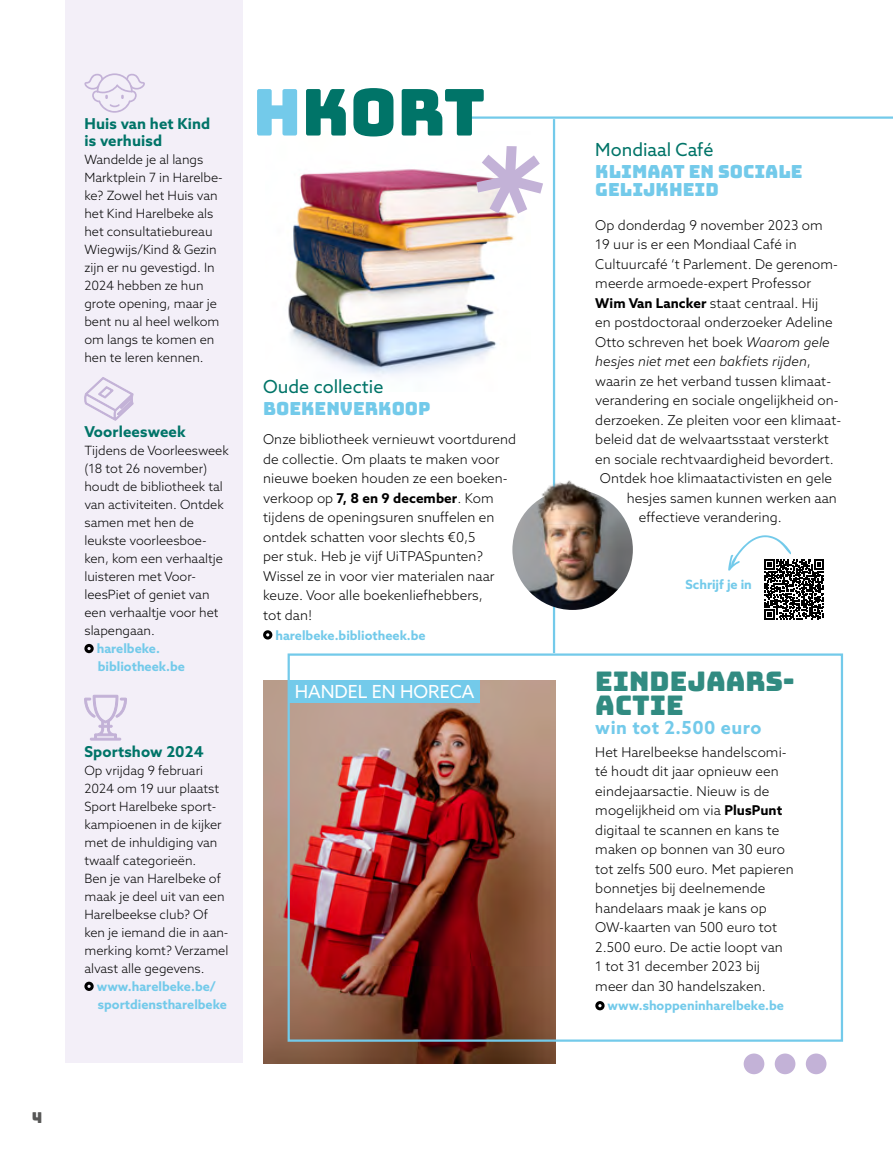
<style>
.page{position:relative;width:893px;height:1149px;background:#fff}
.page>*{position:absolute;margin:0;border:0;box-sizing:border-box;transform-origin:0 0}
.t1{font:64.5px "Bungee";color:#007468}
.t2{font:27px/24px "Bungee";color:#318b81}
.t3{font:18px/18px "Bungee";color:#73caea}
.t4{font:18px "Azo Sans";color:#007468}
.t5{font:700 18px "Azo Sans";letter-spacing:.03em;color:#73caea}
.t6{font:18px "Azo Sans";color:#fff}
.t7{font:700 15px/16.5px "Azo Sans";letter-spacing:.01em;color:#007468}
.t8{font:15px "Bungee";color:#575756}
.t9{font:300 13.5px/19.5px "Azo Sans";letter-spacing:.005em;color:#000}
.t10{font:italic 300 13.5px "Azo Sans";letter-spacing:.005em;color:#000}
.t11{font:300 12.75px/18px "Azo Sans";color:#000}
.t12{font:700 12.75px/18px "Azo Sans";color:#73caea}
.s1{color:#73caea}
.s2{font-weight:700}
.s3{font-style:italic}
.s4{font-style:normal}
</style>
<div class="page">
<img style="left:288px;top:169px;width:231px;height:208px">
<div style="left:65px;top:0;width:177px;height:1061px;background:#f3eff8"></div>
<img style="left:263px;top:680px;width:292px;height:383px">
<hr style="left:470px;top:116px;width:423px;height:3px;background:#73caea">
<hr style="left:553px;top:119px;width:2px;height:534px;background:#73caea">
<div style="left:288px;top:653px;width:555px;height:388px;border:2px solid #73caea"></div>
<div style="left:744px;top:1053px;width:20px;height:20px;background:#c3b2d7;border-radius:50%"></div>
<div style="left:775px;top:1053px;width:20px;height:20px;background:#c3b2d7;border-radius:50%"></div>
<div style="left:806px;top:1053px;width:20px;height:20px;background:#c3b2d7;border-radius:50%"></div>
<div style="left:263px;top:630px;width:9px;height:9px;border:3px solid #000;border-radius:50%"></div>
<div style="left:595px;top:1000px;width:10px;height:9px;border:3px solid #000;border-radius:50%"></div>
<div style="left:289px;top:680px;width:191px;height:22px;background:#73caea"></div>
<svg style="left:84px;top:73px;width:61px;height:40px"></svg>
<svg style="left:84px;top:377px;width:50px;height:43px"></svg>
<div style="left:84px;top:643px;width:10px;height:10px;border:3px solid #000;border-radius:50%"></div>
<svg style="left:84px;top:694px;width:43px;height:46px"></svg>
<div style="left:84px;top:981px;width:10px;height:9px;border:3px solid #000;border-radius:50%"></div>
<img style="left:512px;top:474px;width:121px;height:135px">
<svg style="left:476px;top:146px;width:67px;height:67px"></svg>
<svg style="left:728px;top:535px;width:96px;height:84px"></svg>
<p class="t8" style="left:32px;top:1108px;width:12px">4</p>
<p class="t7" style="left:84px;top:115px;width:127px">Huis van het Kind is verhuisd</p>
<p class="t11" style="left:84px;top:150px;width:140px">Wandelde je al langs<br>Marktplein 7 in Harelbe&shy;ke? Zowel het Huis van het Kind Harelbeke als het consultatiebureau<br>Wiegwijs/Kind &amp; Gezin zijn er nu gevestigd. In<br>2024 hebben ze hun grote opening, maar je bent nu al heel welkom om langs te komen en hen te leren kennen.</p>
<p class="t7" style="left:84px;top:423px;width:103px">Voorleesweek</p>
<p class="t11" style="left:84px;top:441px;width:146px">Tijdens de Voorleesweek (18 tot 26 november) houdt de bibliotheek tal van activiteiten. Ontdek samen met hen de leukste voorleesboe&shy;ken, kom een verhaaltje luisteren met Voor&shy;leesPiet of geniet van een verhaaltje voor het slapengaan.</p>
<p class="t12" style="left:97px;top:639px;width:90px">harelbeke. bibliotheek.be</p>
<p class="t7" style="left:84px;top:742px;width:121px">Sportshow 2024</p>
<p class="t11" style="left:84px;top:760px;width:146px">Op vrijdag 9 februari<br>2024 om 19 uur plaatst<br>Sport Harelbeke sport&shy;kampioenen in de kijker met de inhuldiging van twaalf categorieën.<br>Ben je van Harelbeke of maak je deel uit van een<br>Harelbeekse club? Of ken je iemand die in aan&shy;merking komt? Verzamel alvast alle gegevens.</p>
<p class="t12" style="left:97px;top:976px;width:132px">www.harelbeke.be/ sportdienstharelbeke</p>
<h1 class="t1" style="left:253px;top:75px;width:234px"><span class="s1">H</span>kort</h1>
<h3 class="t4" style="left:263px;top:375px;width:122px">Oude collectie</h3>
<h3 class="t3" style="left:263px;top:399px;width:169px">BOEKENVERKOOP</h3>
<p class="t9" style="left:263px;top:429px;width:255px">Onze bibliotheek vernieuwt voortdurend de collectie. Om plaats te maken voor nieuwe boeken houden ze een boeken&shy;verkoop op <span class="s2">7, 8 en 9 december</span>. Kom tijdens de openingsuren snuffelen en ontdek schatten voor slechts €0,5<br>per stuk. Heb je vijf UiTPASpunten?<br>Wissel ze in voor vier materialen naar keuze. Voor alle boekenliefhebbers,<br>tot dan!</p>
<p class="t12" style="left:275px;top:625px;width:152px">harelbeke.bibliotheek.be</p>
<h3 class="t6" style="left:295px;top:680px;width:181px">HANDEL EN HORECA</h3>
<h3 class="t4" style="left:595px;top:138px;width:120px">Mondiaal Café</h3>
<h3 class="t3" style="left:595px;top:163px;width:209px">KLIMAAT EN SOCIALE<br>GELIJKHEID</h3>
<p class="t9" style="left:595px;top:215px;width:229px">Op donderdag 9 november 2023 om</p>
<p class="t9" style="left:595px;top:234px;width:203px">19 uur is er een Mondiaal Café in</p>
<p class="t9" style="left:595px;top:254px;width:244px">Cultuurcafé ‘t Parlement. De gerenom-</p>
<p class="t9" style="left:595px;top:273px;width:217px">meerde armoede-expert Professor</p>
<p class="t9" style="left:595px;top:293px;width:224px"><span class="s2">Wim Van Lancker</span> staat centraal. Hij</p>
<p class="t9" style="left:595px;top:312px;width:239px">en postdoctoraal onderzoeker Adeline</p>
<p class="t9" style="left:595px;top:332px;width:236px">Otto schreven het boek <span class="s3">Waarom gele</span></p>
<p class="t10" style="left:595px;top:353px;width:217px">hesjes niet met een bakfiets rijden<span class="s4">,</span></p>
<p class="t9" style="left:595px;top:371px;width:237px">waarin ze het verband tussen klimaat-</p>
<p class="t9" style="left:595px;top:390px;width:245px">verandering en sociale ongelijkheid on-</p>
<p class="t9" style="left:595px;top:410px;width:247px">derzoeken. Ze pleiten voor een klimaat-</p>
<p class="t9" style="left:595px;top:429px;width:235px">beleid dat de welvaartsstaat versterkt</p>
<p class="t9" style="left:595px;top:449px;width:240px">en sociale rechtvaardigheid bevordert.</p>
<p class="t9" style="left:600px;top:468px;width:234px">Ontdek hoe klimaatactivisten en gele</p>
<p class="t9" style="left:627px;top:488px;width:212px">hesjes samen kunnen werken aan</p>
<p class="t9" style="left:639px;top:507px;width:145px">effectieve verandering.</p>
<p class="t12" style="left:685px;top:574px;width:68px">Schrijf je in</p>
<h2 class="t2" style="left:595px;top:669px;width:201px">EINDEJAARS-<br>ACTIE</h2>
<h3 class="t5" style="left:595px;top:715px;width:168px">win tot 2.500 euro</h3>
<p class="t9" style="left:595px;top:741px;width:200px">Het Harelbeekse handelscomi&shy;té houdt dit jaar opnieuw een eindejaarsactie. Nieuw is de mogelijkheid om via <span class="s2">PlusPunt </span>digitaal te scannen en kans te maken op bonnen van 30 euro tot zelfs 500 euro. Met papieren bonnetjes bij deelnemende handelaars maak je kans op<br>OW-kaarten van 500 euro tot<br>2.500 euro. De actie loopt van<br>1 tot 31 december 2023 bij meer dan 30 handelszaken.</p>
<p class="t12" style="left:608px;top:996px;width:178px">www.shoppeninharelbeke.be</p>
</div>
